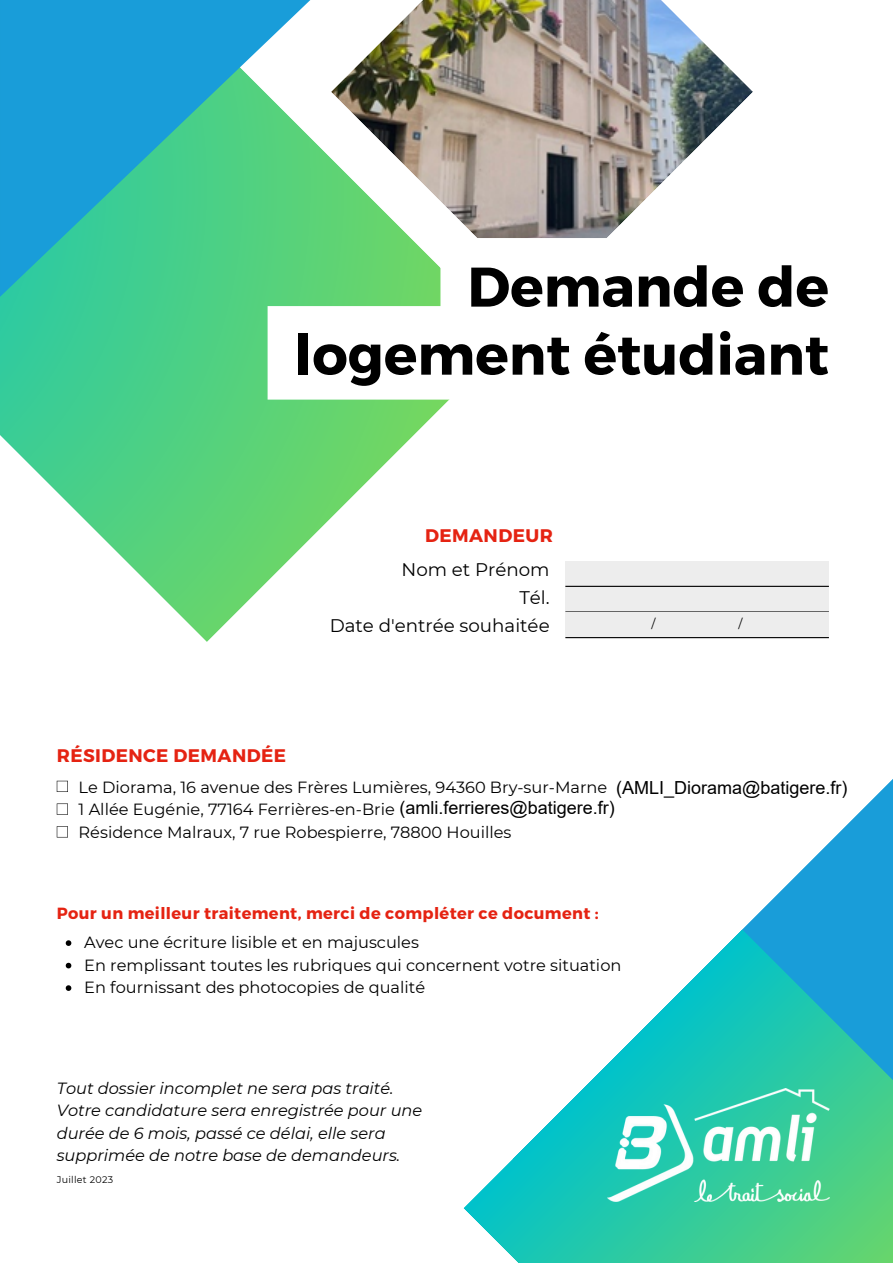
<style>
.page{position:relative;width:893px;height:1264px;background:#fff}
.page>*{position:absolute;margin:0;border:0;box-sizing:border-box;transform-origin:0 0}
.t1{font:700 55.65px/67.9px "Montserrat";color:#000;text-align:right}
.t2{font:18.15px "Montserrat";color:#000}
.t3{font:700 18.15px "Montserrat";letter-spacing:.02em;color:#e52312}
.t4{font:18px "Arial";color:#000}
.t5{font:16.2px "Montserrat";color:#000}
.t6{font:italic 16.2px/22.5px "Montserrat";color:#000}
.t7{font:700 16.2px "Montserrat";letter-spacing:.02em;color:#e52312}
.t8{font:12.15px "Montserrat";color:#000}
.t9{font:9.6px "Montserrat";letter-spacing:.025em;color:#000}
.s1{font-family:"Arial";font-size:18px}
</style>
<div class="page">
<svg style="left:0;top:0;width:450px;height:642px"></svg>
<svg style="left:0;top:0;width:310px;height:297px;background:#39b7b8"></svg>
<svg style="left:743px;top:780px;width:149px;height:149px"></svg>
<svg style="left:463px;top:929px;width:429px;height:333px"></svg>
<img style="left:331px;top:0;width:422px;height:238px">
<svg style="left:267px;top:238px;width:183px;height:161px"></svg>
<svg style="left:66px;top:940px;width:5px;height:5px"></svg>
<svg style="left:66px;top:962px;width:5px;height:6px"></svg>
<svg style="left:66px;top:985px;width:5px;height:5px"></svg>
<img style="left:607px;top:1088px;width:222px;height:112px">
<div style="left:565px;top:561px;width:263px;height:26px;background:#ededed"></div>
<hr style="left:565px;top:586px;width:263px;height:1px;background:#000">
<div style="left:565px;top:587px;width:263px;height:25px;background:#ededed"></div>
<hr style="left:565px;top:611px;width:263px;height:1px;background:#000">
<div style="left:565px;top:612px;width:263px;height:26px;background:#ededed"></div>
<hr style="left:565px;top:637px;width:263px;height:1px;background:#000">
<svg style="left:57px;top:780px;width:11px;height:12px"></svg>
<svg style="left:57px;top:803px;width:11px;height:11px"></svg>
<svg style="left:57px;top:826px;width:11px;height:11px"></svg>
<p class="t1" style="left:294px;top:250px;width:536px">Demande de logement étudiant</p>
<p class="t3" style="left:425px;top:524px;width:129px">DEMANDEUR</p>
<p class="t2" style="left:401px;top:558px;width:150px">Nom et Prénom</p>
<p class="t2" style="left:519px;top:587px;width:32px">Tél.</p>
<p class="t2" style="left:330px;top:615px;width:221px">Date d'entrée souhaitée</p>
<p class="t8" style="left:651px;top:616px;width:6px">/</p>
<p class="t8" style="left:738px;top:616px;width:6px">/</p>
<p class="t3" style="left:57px;top:744px;width:231px">RÉSIDENCE DEMANDÉE</p>
<p class="t5" style="left:79px;top:776px;width:530px">Le Diorama, 16 avenue des Frères Lumières, 94360 Bry-sur-Marne</p>
<p class="t5" style="left:79px;top:821px;width:434px">Résidence Malraux, 7 rue Robespierre, 78800 Houilles</p>
<p class="t4" style="left:616px;top:774px;width:233px">(AMLI_Diorama@batigere.fr)</p>
<p class="t5" style="left:79px;top:799px;width:537px">1 Allée Eugénie, 77164 Ferrières-en-Brie <span class="s1">(amli.ferrieres@batigere.fr)</span></p>
<p class="t7" style="left:57px;top:902px;width:543px">Pour un meilleur traitement, merci de compléter ce document :</p>
<p class="t5" style="left:84px;top:932px;width:336px">Avec une écriture lisible et en majuscules</p>
<p class="t5" style="left:84px;top:955px;width:538px">En remplissant toutes les rubriques qui concernent votre situation</p>
<p class="t5" style="left:84px;top:977px;width:342px">En fournissant des photocopies de qualité</p>
<p class="t6" style="left:57px;top:1076px;width:338px">Tout dossier incomplet ne sera pas traité.</p>
<p class="t6" style="left:57px;top:1099px;width:367px">Votre candidature sera enregistrée pour une durée de 6 mois, passé ce délai, elle sera supprimée de notre base de demandeurs.</p>
<p class="t9" style="left:57px;top:1173px;width:58px">Juillet 2023</p>
</div>
